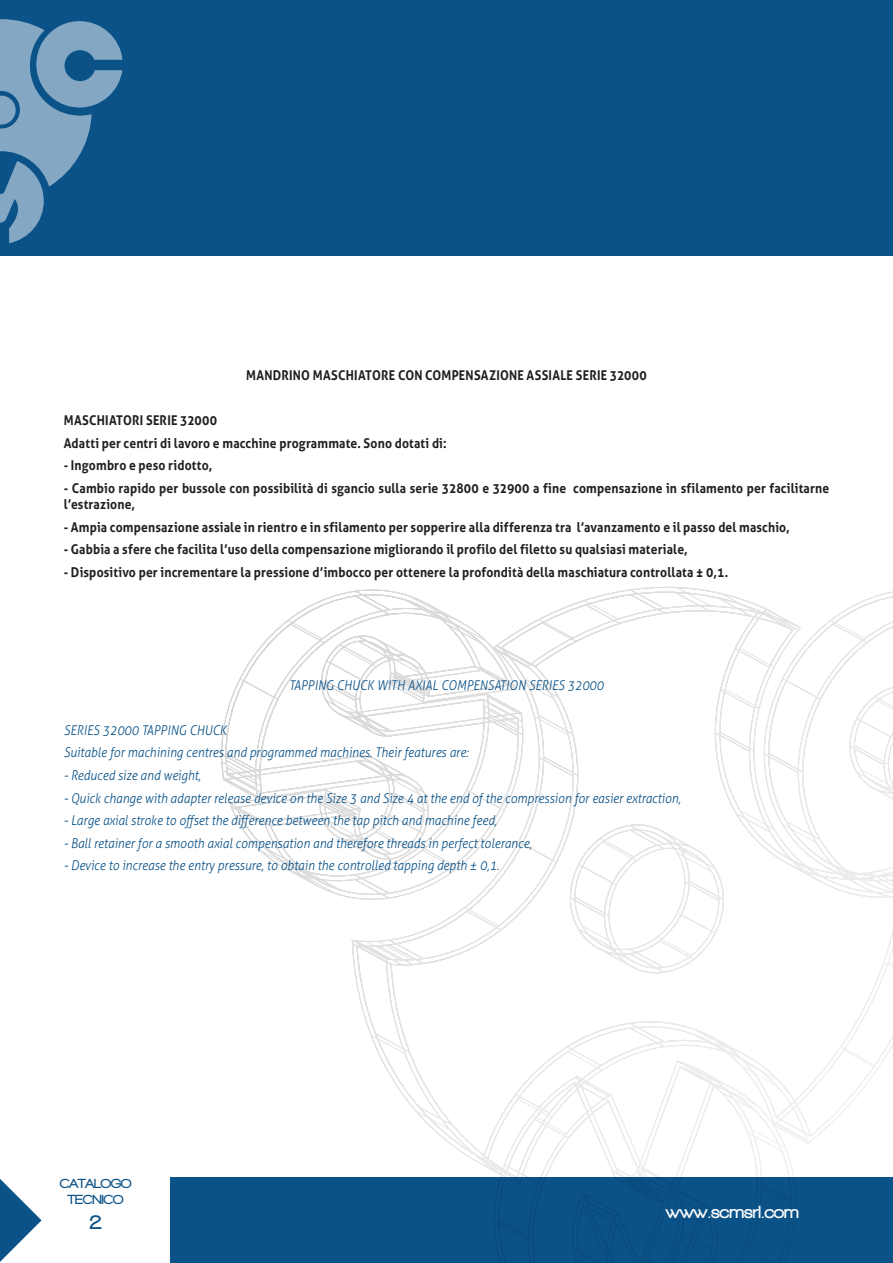
<style>
.page{position:relative;width:893px;height:1263px;background:#fff}
.page>*{position:absolute;margin:0;border:0;box-sizing:border-box;transform-origin:0 0}
.t1{font:900 21px "Walkway";color:#0a5288}
.t2{font:900 18px "Walkway";color:#fff}
.t3{font:700 13.5px/22.5px "Aller";letter-spacing:.015em;color:#231f20;scale:.9 1}
.t4{font:italic 300 13.5px/22.5px "Aller";color:#0a5288;scale:.9 1}
.t5{font:900 13.5px/16.2px "Walkway";color:#0a5288;text-align:center}
</style>
<div class="page">
<div style="left:170px;top:1178px;width:723px;height:85px;background:#0a5288"></div>
<svg style="left:0;top:1179px;width:42px;height:83px"></svg>
<div style="left:0;top:0;width:893px;height:255px;background:#0a5288"></div>
<svg style="left:0;top:19px;width:122px;height:224px"></svg>
<svg style="left:222px;top:587px;width:671px;height:673px"></svg>
<p class="t3" style="left:246px;top:364px;width:447px">MANDRINO MASCHIATORE CON COMPENSAZIONE ASSIALE SERIE 32000</p>
<p class="t3" style="left:64px;top:409px;width:427px">MASCHIATORI SERIE 32000<br>Adatti per centri di lavoro e macchine programmate. Sono dotati di:</p>
<p class="t3" style="left:64px;top:454px;width:166px">- Ingombro e peso ridotto,</p>
<p class="t3" style="left:64px;top:480px;width:852px;line-height:16.2px">- Cambio rapido per bussole con possibilità di sgancio sulla serie 32800 e 32900 a fine compensazione in sfilamento per facilitarne l’estrazione,</p>
<p class="t3" style="left:64px;top:515px;width:808px">- Ampia compensazione assiale in rientro e in sfilamento per sopperire alla differenza tra l’avanzamento e il passo del maschio,</p>
<p class="t3" style="left:64px;top:538px;width:695px">- Gabbia a sfere che facilita l’uso della compensazione migliorando il profilo del filetto su qualsiasi materiale,</p>
<p class="t3" style="left:64px;top:561px;width:740px">- Dispositivo per incrementare la pressione d’imbocco per ottenere la profondità della maschiatura controllata ± 0,1.</p>
<p class="t4" style="left:289px;top:674px;width:351px">TAPPING CHUCK WITH AXIAL COMPENSATION SERIES 32000</p>
<p class="t4" style="left:64px;top:719px;width:451px">SERIES 32000 TAPPING CHUCK<br>Suitable for machining centres and programmed machines. Their features are:</p>
<p class="t4" style="left:64px;top:764px;width:154px">- Reduced size and weight,</p>
<p class="t4" style="left:64px;top:786px;width:687px">- Quick change with adapter release device on the Size 3 and Size 4 at the end of the compression for easier extraction,</p>
<p class="t4" style="left:64px;top:809px;width:483px">- Large axial stroke to offset the difference between the tap pitch and machine feed,</p>
<p class="t4" style="left:64px;top:832px;width:521px">- Ball retainer for a smooth axial compensation and therefore threads in perfect tolerance,</p>
<p class="t4" style="left:64px;top:854px;width:485px">- Device to increase the entry pressure, to obtain the controlled tapping depth ± 0,1.</p>
<p class="t5" style="left:60px;top:1175px;width:73px">CATALOGO<br>TECNICO</p>
<h1 class="t1" style="left:90px;top:1211px;width:14px">2</h1>
<h2 class="t2" style="left:666px;top:1202px;width:134px">www.scmsrl.com</h2>
</div>
